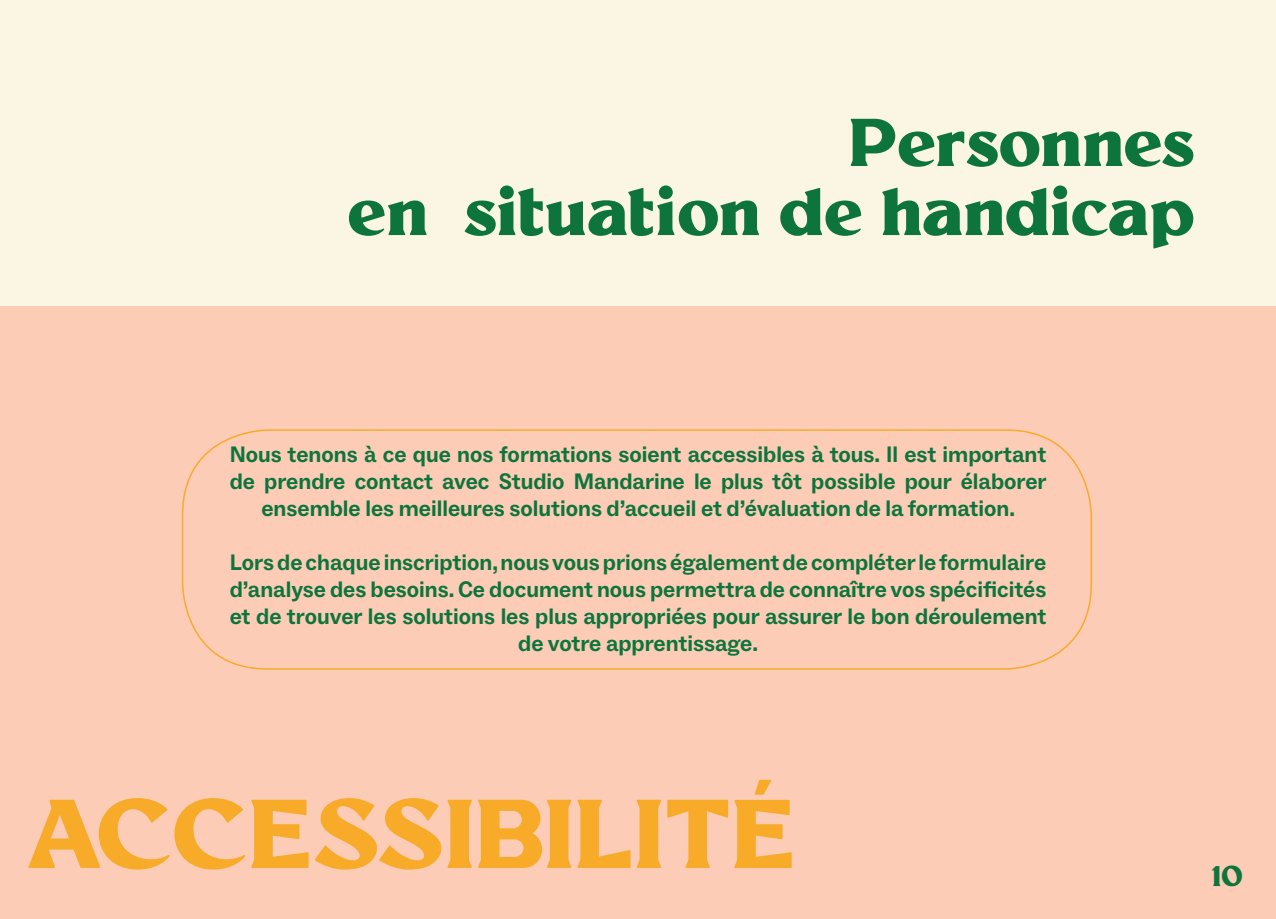
<style>
.page{position:relative;width:1276px;height:919px;background:#fff}
.page>*{position:absolute;margin:0;border:0;box-sizing:border-box;transform-origin:0 0}
.t1{font:97.5px "Millik";color:#f8ab28}
.t2{font:67.5px "Millik";letter-spacing:-.025em;color:#0d753c}
.t3{font:28.5px "Millik";color:#0d753c}
.t4{font:700 22.5px/27px "ABC Social";color:#0d753c;text-align:center}
</style>
<div class="page">
<div style="left:0;top:0;width:1276px;height:918px;background:#fbf5e3"></div>
<div style="left:0;top:307px;width:1276px;height:611px;background:#fcccb7"></div>
<div style="left:182px;top:429px;width:910px;height:240px;border:2px solid #f8ab2a;border-radius:85px"></div>
<p class="t2" style="left:848px;top:104px;width:348px">Personnes</p>
<p class="t2" style="left:347px;top:173px;width:850px">en situation de handicap</p>
<p class="t4" style="left:230px;top:441px;width:818px">Nous tenons à ce que nos formations soient accessibles à tous. Il est important de prendre contact avec Studio Mandarine le plus tôt possible pour élaborer ensemble les meilleures solutions d’accueil et d’évaluation de la formation.</p>
<p class="t4" style="left:230px;top:549px;width:818px">Lors de chaque inscription, nous vous prions également de compléter le formulaire d’analyse des besoins. Ce document nous permettra de connaître vos spécificités et de trouver les solutions les plus appropriées pour assurer le bon déroulement de votre apprentissage.</p>
<p class="t1" style="left:26px;top:778px;width:771px">ACCESSIBILITÉ</p>
<p class="t3" style="left:1211px;top:859px;width:34px">10</p>
</div>
